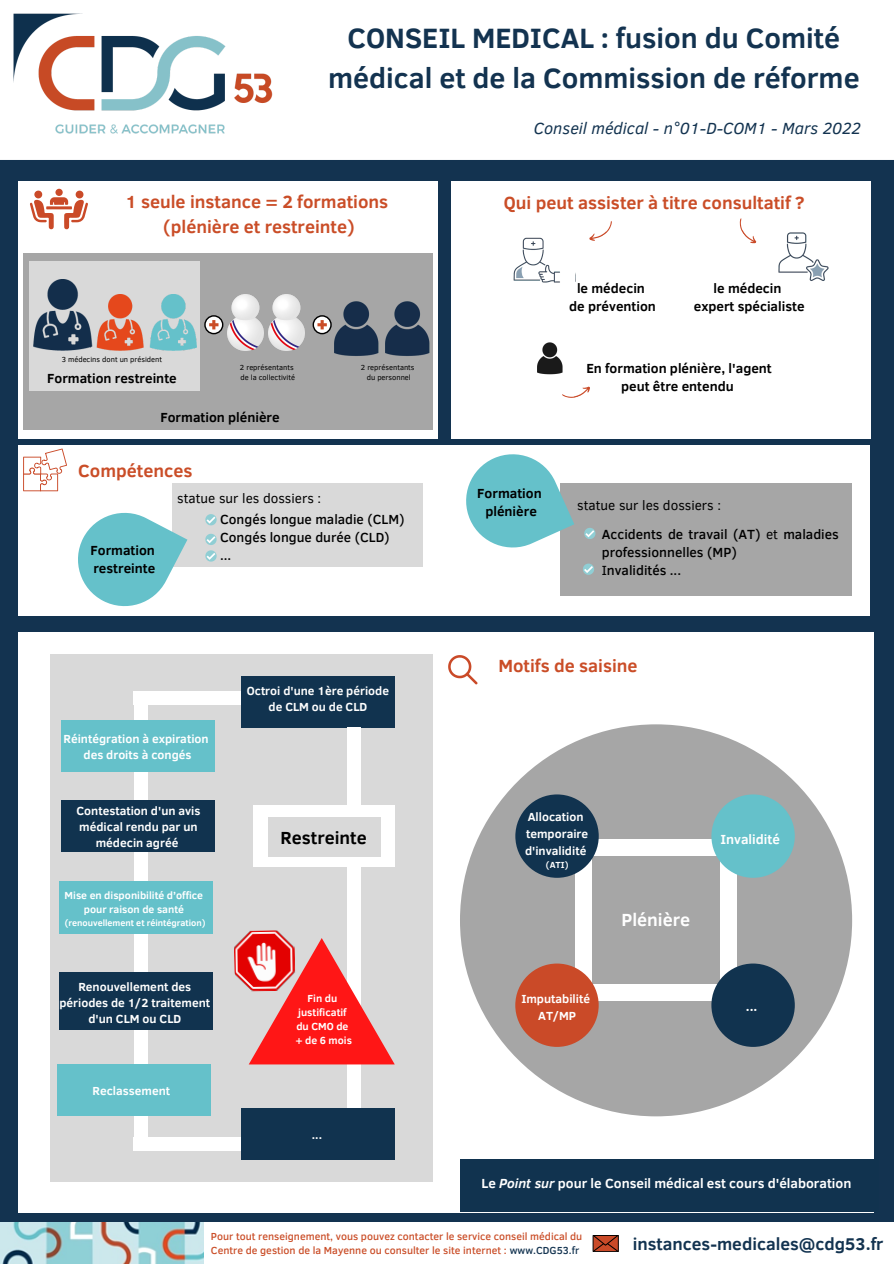
<style>
.page{position:relative;width:894px;height:1264px;background:#fff}
.page>*{position:absolute;margin:0;border:0;box-sizing:border-box;transform-origin:0 0}
.t1{font:700 28.65px/40px "Clear Sans";color:#133350;text-align:center}
.t2{font:700 18px "Clear Sans";color:#ca4d27}
.t3{font:700 18px "Clear Sans";color:#000}
.t4{font:700 18px "Clear Sans";color:#fff}
.t5{font:700 17.4px "Clear Sans";color:#133350}
.t6{font:italic 16.5px "Clear Sans";color:#133350}
.t7{font:500 13.65px/18.1px "Clear Sans";color:#000}
.t8{font:700 13.5px/18px "Clear Sans";color:#000;text-align:center}
.t9{font:700 13.5px "Clear Sans";color:#fff}
.t10{font:500 13.5px "Clear Sans";color:#000}
.t11{font:13.5px "Clear Sans";color:#000}
.t12{font:700 12px/16px "Clear Sans";color:#fff;text-align:center}
.t13{font:500 10.5px/14px "Clear Sans";color:#ca4d27}
.t14{font:700 10.5px "Clear Sans";color:#fff}
.t15{font:700 9px "Clear Sans";color:#fff}
.t16{font:7.5px "Clear Sans";color:#000}
.s1{font-weight:400}
.s2{font-style:italic}
.s3{color:#133350}
</style>
<div class="page">
<div style="left:0;top:0;width:893px;height:1263px;background:#133350"></div>
<div style="left:299px;top:0;width:594px;height:160px;background:#fff"></div>
<img style="left:0;top:0;width:299px;height:160px">
<div style="left:0;top:1222px;width:893px;height:41px;background:#fff"></div>
<img style="left:0;top:1222px;width:204px;height:41px">
<svg style="left:592px;top:1235px;width:26px;height:16px"></svg>
<div style="left:18px;top:181px;width:419px;height:258px;background:#fff"></div>
<div style="left:451px;top:181px;width:419px;height:258px;background:#fff"></div>
<div style="left:18px;top:446px;width:851px;height:170px;background:#fff"></div>
<div style="left:18px;top:632px;width:855px;height:580px;background:#fff"></div>
<div style="left:460px;top:1159px;width:417px;height:53px;background:#11334f"></div>
<div style="left:23px;top:253px;width:409px;height:177px;background:#a6a6a6"></div>
<div style="left:30px;top:261px;width:170px;height:129px;background:#d9d9d9"></div>
<img style="left:29px;top:280px;width:61px;height:71px">
<img style="left:90px;top:294px;width:106px;height:56px">
<img style="left:334px;top:301px;width:45px;height:55px">
<img style="left:228px;top:294px;width:35px;height:56px">
<img style="left:268px;top:294px;width:36px;height:56px">
<svg style="left:313px;top:316px;width:18px;height:17px"></svg>
<div style="left:312px;top:315px;width:19px;height:19px;border:1px solid #000;border-radius:50%"></div>
<svg style="left:317px;top:320px;width:10px;height:9px"></svg>
<svg style="left:205px;top:316px;width:18px;height:17px"></svg>
<div style="left:204px;top:315px;width:19px;height:19px;border:1px solid #000;border-radius:50%"></div>
<svg style="left:209px;top:320px;width:9px;height:9px"></svg>
<div style="left:172px;top:483px;width:250px;height:83px;background:#d9d9d9"></div>
<svg style="left:23px;top:448px;width:164px;height:159px"></svg>
<svg style="left:205px;top:514px;width:11px;height:11px"></svg>
<svg style="left:448px;top:655px;width:29px;height:29px"></svg>
<svg style="left:30px;top:197px;width:58px;height:32px"></svg>
<div style="left:76px;top:191px;width:7px;height:7px;background:#ca4a28;border-radius:50%"></div>
<div style="left:34px;top:191px;width:8px;height:7px;background:#ca4a28;border-radius:50%"></div>
<div style="left:55px;top:189px;width:8px;height:7px;background:#ca4a28;border-radius:50%"></div>
<img style="left:385px;top:280px;width:53px;height:79px">
<svg style="left:205px;top:534px;width:11px;height:27px"></svg>
<div style="left:460px;top:724px;width:391px;height:392px;background:#a6a6a6;border-radius:50%"></div>
<div style="left:575px;top:839px;width:161px;height:161px;background:#fff"></div>
<div style="left:591px;top:856px;width:128px;height:127px;background:#a6a6a6"></div>
<div style="left:50px;top:654px;width:382px;height:527px;background:#d9d9d9"></div>
<div style="left:134px;top:691px;width:13px;height:161px;background:#fff"></div>
<div style="left:134px;top:691px;width:161px;height:13px;background:#fff"></div>
<div style="left:241px;top:675px;width:153px;height:52px;background:#11334f"></div>
<div style="left:134px;top:980px;width:13px;height:160px;background:#fff"></div>
<div style="left:134px;top:848px;width:13px;height:160px;background:#fff"></div>
<div style="left:134px;top:1137px;width:161px;height:13px;background:#fff"></div>
<div style="left:347px;top:727px;width:14px;height:161px;background:#fff"></div>
<div style="left:347px;top:950px;width:14px;height:167px;background:#fff"></div>
<img style="left:537px;top:342px;width:26px;height:33px">
<img style="left:778px;top:232px;width:51px;height:49px">
<img style="left:513px;top:237px;width:47px;height:46px">
<svg style="left:739px;top:218px;width:18px;height:26px"></svg>
<svg style="left:589px;top:221px;width:23px;height:20px"></svg>
<svg style="left:562px;top:386px;width:28px;height:12px"></svg>
<div style="left:559px;top:483px;width:292px;height:113px;background:#a6a6a6"></div>
<svg style="left:451px;top:445px;width:123px;height:117px"></svg>
<svg style="left:583px;top:563px;width:11px;height:12px"></svg>
<svg style="left:584px;top:528px;width:11px;height:11px"></svg>
<div style="left:62px;top:800px;width:153px;height:52px;background:#11334f"></div>
<div style="left:62px;top:720px;width:153px;height:51px;background:#65c1ca"></div>
<div style="left:59px;top:971px;width:153px;height:58px;background:#11334f"></div>
<div style="left:59px;top:881px;width:153px;height:53px;background:#65c1ca"></div>
<div style="left:57px;top:1064px;width:153px;height:52px;background:#65c1ca"></div>
<div style="left:252px;top:805px;width:142px;height:62px;background:#fff"></div>
<div style="left:268px;top:817px;width:112px;height:40px;background:#d9d9d9"></div>
<div style="left:347px;top:867px;width:14px;height:161px;background:#fff"></div>
<div style="left:241px;top:1107px;width:153px;height:52px;background:#11334f"></div>
<svg style="left:249px;top:938px;width:145px;height:126px"></svg>
<img style="left:234px;top:930px;width:61px;height:61px">
<div style="left:515px;top:794px;width:83px;height:83px;background:#11334f;border-radius:50%"></div>
<div style="left:515px;top:963px;width:83px;height:83px;background:#ca4a28;border-radius:50%"></div>
<div style="left:711px;top:963px;width:83px;height:83px;background:#11334f;border-radius:50%"></div>
<div style="left:711px;top:794px;width:83px;height:83px;background:#65c1ca;border-radius:50%"></div>
<p class="t1" style="left:328px;top:16px;width:533px">CONSEIL MEDICAL : fusion du Comité médical et de la Commission de réforme</p>
<p class="t6" style="left:533px;top:116px;width:328px">Conseil médical - n°01-D-COM1 - Mars 2022</p>
<p class="t2" style="left:125px;top:188px;width:264px">1 seule instance = 2 formations</p>
<p class="t2" style="left:163px;top:213px;width:193px">(plénière et restreinte)</p>
<p class="t16" style="left:62px;top:353px;width:102px">3 médecins dont un président</p>
<p class="t16" style="left:240px;top:362px;width:55px">2 représentants</p>
<p class="t16" style="left:240px;top:372px;width:56px">de la collectivité</p>
<p class="t8" style="left:47px;top:368px;width:131px">Formation restreinte</p>
<p class="t8" style="left:160px;top:407px;width:121px">Formation plénière</p>
<p class="t2" style="left:78px;top:458px;width:116px">Compétences</p>
<p class="t11" style="left:177px;top:488px;width:145px">statue sur les dossiers :</p>
<p class="t16" style="left:361px;top:362px;width:55px">2 représentants</p>
<p class="t16" style="left:366px;top:372px;width:46px">du personnel</p>
<p class="t8" style="left:90px;top:540px;width:66px">Formation</p>
<p class="t8" style="left:93px;top:558px;width:63px">restreinte</p>
<p class="t10" style="left:220px;top:510px;width:186px">Congés longue maladie (CLM)</p>
<p class="t10" style="left:220px;top:528px;width:171px">Congés longue durée (CLD)</p>
<p class="t10" style="left:220px;top:546px;width:13px">...</p>
<p class="t12" style="left:63px;top:730px;width:147px">Réintégration à expiration</p>
<p class="t12" style="left:83px;top:746px;width:109px">des droits à congés</p>
<p class="t12" style="left:76px;top:802px;width:125px">Contestation d'un avis médical rendu par un médecin agréé</p>
<p class="t14" style="left:65px;top:887px;width:140px">Mise en disponibilité d’office</p>
<p class="t14" style="left:84px;top:901px;width:102px">pour raison de santé</p>
<p class="t15" style="left:65px;top:915px;width:142px">(renouvellement et réintégration)</p>
<p class="t12" style="left:59px;top:978px;width:152px">Renouvellement des périodes de 1/2 traitement</p>
<p class="t12" style="left:88px;top:1010px;width:94px">d'un CLM ou CLD</p>
<p class="t12" style="left:93px;top:1082px;width:79px">Reclassement</p>
<p class="t12" style="left:247px;top:682px;width:144px">Octroi d'une 1ère période de CLM ou de CLD</p>
<p class="t3" style="left:280px;top:824px;width:88px">Restreinte</p>
<p class="t14" style="left:307px;top:991px;width:31px">Fin du</p>
<p class="t14" style="left:298px;top:1005px;width:50px">justificatif</p>
<p class="t14" style="left:296px;top:1019px;width:54px">du CMO de</p>
<p class="t14" style="left:295px;top:1033px;width:58px">+ de 6 mois</p>
<p class="t12" style="left:312px;top:1125px;width:12px">...</p>
<p class="t2" style="left:504px;top:189px;width:302px">Qui peut assister à titre consultatif ?</p>
<p class="t8" style="left:577px;top:278px;width:69px">le médecin</p>
<p class="t8" style="left:569px;top:296px;width:88px">de prévention</p>
<p class="t8" style="left:713px;top:278px;width:69px">le médecin</p>
<p class="t8" style="left:693px;top:296px;width:112px">expert spécialiste</p>
<p class="t8" style="left:586px;top:359px;width:187px">En formation plénière, l'agent peut être entendu</p>
<p class="t8" style="left:477px;top:483px;width:66px">Formation</p>
<p class="t8" style="left:485px;top:501px;width:53px">plénière</p>
<p class="t11" style="left:577px;top:495px;width:145px">statue sur les dossiers :</p>
<p class="t7" style="left:601px;top:524px;width:238px">Accidents de travail (AT) <span class="s1">et</span> maladies professionnelles (MP)</p>
<p class="t7" style="left:601px;top:560px;width:81px"><span class="s1">I</span>nvalidités ...</p>
<p class="t2" style="left:498px;top:652px;width:141px">Motifs de saisine</p>
<p class="t12" style="left:527px;top:808px;width:57px">Allocation</p>
<p class="t12" style="left:525px;top:825px;width:65px;line-height:16.5px;text-align:left">temporaire d'invalidité</p>
<p class="t15" style="left:545px;top:858px;width:24px">(ATI)</p>
<p class="t12" style="left:521px;top:990px;width:70px">Imputabilité</p>
<p class="t12" style="left:538px;top:1006px;width:39px">AT/MP</p>
<p class="t4" style="left:621px;top:906px;width:70px">Plénière</p>
<p class="t9" style="left:720px;top:829px;width:61px">Invalidité</p>
<p class="t9" style="left:745px;top:996px;width:13px">...</p>
<p class="t9" style="left:481px;top:1173px;width:371px">Le <span class="s2">Point sur</span> pour le Conseil médical est cours d'élaboration</p>
<p class="t13" style="left:211px;top:1228px;width:373px">Pour tout renseignement, vous pouvez contacter le service conseil médical du<br>Centre de gestion de la Mayenne ou consulter le site internet : <span class="s3">www.CDG53.fr</span></p>
<p class="t5" style="left:632px;top:1231px;width:252px">instances-medicales@cdg53.fr</p>
</div>
